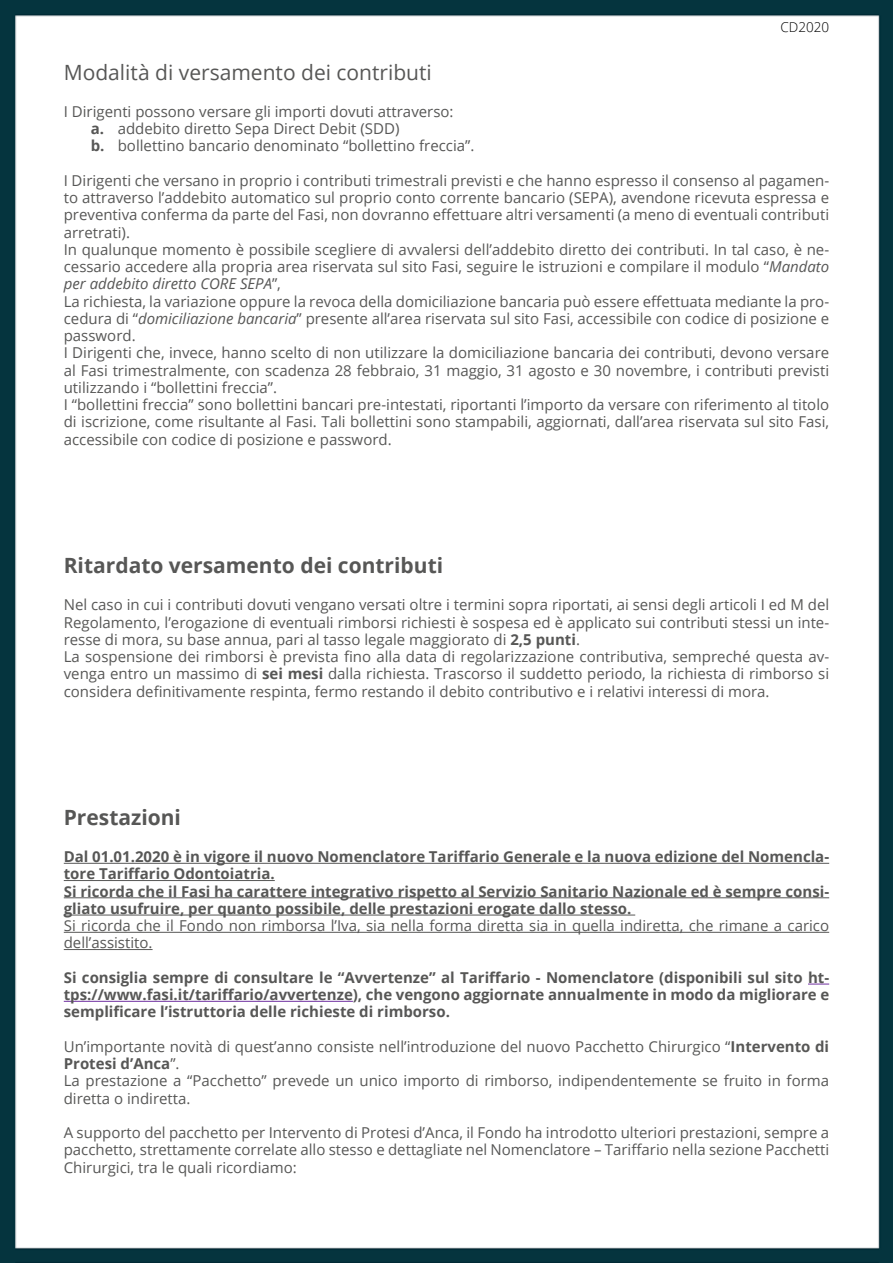
<style>
.page{position:relative;width:893px;height:1263px;background:#fff}
.page>*{position:absolute;margin:0;border:0;box-sizing:border-box;transform-origin:0 0}
.t1{font:700 21px "Open Sans";color:#575756}
.t2{font:21px "Open Sans";color:#575756}
.t3{font:15px/17.2px "Open Sans";color:#575756}
.t4{font:700 15px/17.2px "Open Sans";color:#575756}
.t5{font:300 13.5px "Open Sans";color:#000}
.s1{font-weight:700}
.s2{font-style:italic}
</style>
<div class="page">
<img style="left:0;top:0;width:893px;height:1263px">
<div style="left:205px;top:311px;width:538px;height:920px;background:#fff"></div>
<hr style="left:64px;top:863px;width:765px;height:1px;background:#575756">
<hr style="left:64px;top:880px;width:211px;height:1px;background:#575756">
<hr style="left:64px;top:897px;width:765px;height:1px;background:#575756">
<hr style="left:64px;top:915px;width:571px;height:1px;background:#575756">
<hr style="left:64px;top:932px;width:765px;height:1px;background:#575756">
<hr style="left:64px;top:949px;width:89px;height:1px;background:#575756">
<svg style="left:808px;top:984px;width:21px;height:1px"></svg>
<hr style="left:64px;top:1001px;width:289px;height:1px;background:#7030a0">
<p class="t5" style="left:780px;top:17px;width:50px">CD2020</p>
<h1 class="t2" style="left:64px;top:58px;width:370px">Modalità di versamento dei contributi</h1>
<p class="t3" style="left:91px;top:102px;width:385px;text-indent:-27px">I Dirigenti possono versare gli importi dovuti attraverso:<br><span class="s1">a.</span> addebito diretto Sepa Direct Debit (SDD)<br><span class="s1">b.</span> bollettino bancario denominato “bollettino freccia”.</p>
<p class="t3" style="left:64px;top:171px;width:767px">I Dirigenti che versano in proprio i contributi trimestrali previsti e che hanno espresso il consenso al pagamen&shy;to attraverso l’addebito automatico sul proprio conto corrente bancario (SEPA), avendone ricevuta espressa e preventiva conferma da parte del Fasi, non dovranno effettuare altri versamenti (a meno di eventuali contributi arretrati).<br>In qualunque momento è possibile scegliere di avvalersi dell’addebito diretto dei contributi. In tal caso, è ne&shy;cessario accedere alla propria area riservata sul sito Fasi, seguire le istruzioni e compilare il modulo “<span class="s2">Mandato per addebito diretto CORE SEPA</span>”,<br>La richiesta, la variazione oppure la revoca della domiciliazione bancaria può essere effettuata mediante la pro&shy;cedura di “<span class="s2">domiciliazione bancaria</span>” presente all’area riservata sul sito Fasi, accessibile con codice di posizione e password.<br>I Dirigenti che, invece, hanno scelto di non utilizzare la domiciliazione bancaria dei contributi, devono versare al Fasi trimestralmente, con scadenza 28 febbraio, 31 maggio, 31 agosto e 30 novembre, i contributi previsti utilizzando i “bollettini freccia”.<br>I “bollettini freccia” sono bollettini bancari pre-intestati, riportanti l’importo da versare con riferimento al titolo di iscrizione, come risultante al Fasi. Tali bollettini sono stampabili, aggiornati, dall’area riservata sul sito Fasi, accessibile con codice di posizione e password.</p>
<h1 class="t1" style="left:64px;top:551px;width:381px">Ritardato versamento dei contributi</h1>
<p class="t3" style="left:64px;top:596px;width:767px">Nel caso in cui i contributi dovuti vengano versati oltre i termini sopra riportati, ai sensi degli articoli I ed M del Regolamento, l’erogazione di eventuali rimborsi richiesti è sospesa ed è applicato sui contributi stessi un inte&shy;resse di mora, su base annua, pari al tasso legale maggiorato di <span class="s1">2,5 punti</span>.<br>La sospensione dei rimborsi è prevista fino alla data di regolarizzazione contributiva, sempreché questa av&shy;venga entro un massimo di <span class="s1">sei mesi</span> dalla richiesta. Trascorso il suddetto periodo, la richiesta di rimborso si considera definitivamente respinta, fermo restando il debito contributivo e i relativi interessi di mora.</p>
<h1 class="t1" style="left:64px;top:803px;width:119px">Prestazioni</h1>
<p class="t4" style="left:64px;top:848px;width:767px">Dal 01.01.2020 è in vigore il nuovo Nomenclatore Tariffario Generale e la nuova edizione del Nomencla&shy;tore Tariffario Odontoiatria.<br>Si ricorda che il Fasi ha carattere integrativo rispetto al Servizio Sanitario Nazionale ed è sempre consi&shy;gliato usufruire, per quanto possibile, delle prestazioni erogate dallo stesso.</p>
<p class="t3" style="left:64px;top:917px;width:767px">Si ricorda che il Fondo non rimborsa l’Iva, sia nella forma diretta sia in quella indiretta, che rimane a carico dell’assistito.</p>
<p class="t4" style="left:64px;top:968px;width:767px;text-align:justify">Si consiglia sempre di consultare le “Avvertenze” al Tariffario - Nomenclatore (disponibili sul sito ht&shy;tps://www.fasi.it/tariffario/avvertenze), che vengono aggiornate annualmente in modo da migliorare e semplificare l’istruttoria delle richieste di rimborso.</p>
<p class="t3" style="left:64px;top:1037px;width:767px">Un’importante novità di quest’anno consiste nell’introduzione del nuovo Pacchetto Chirurgico “<span class="s1">Intervento di Protesi d’Anca</span>”.<br>La prestazione a “Pacchetto” prevede un unico importo di rimborso, indipendentemente se fruito in forma diretta o indiretta.</p>
<p class="t3" style="left:64px;top:1124px;width:767px;text-align:justify">A supporto del pacchetto per Intervento di Protesi d’Anca, il Fondo ha introdotto ulteriori prestazioni, sempre a pacchetto, strettamente correlate allo stesso e dettagliate nel Nomenclatore – Tariffario nella sezione Pacchetti Chirurgici, tra le quali ricordiamo:</p>
</div>
